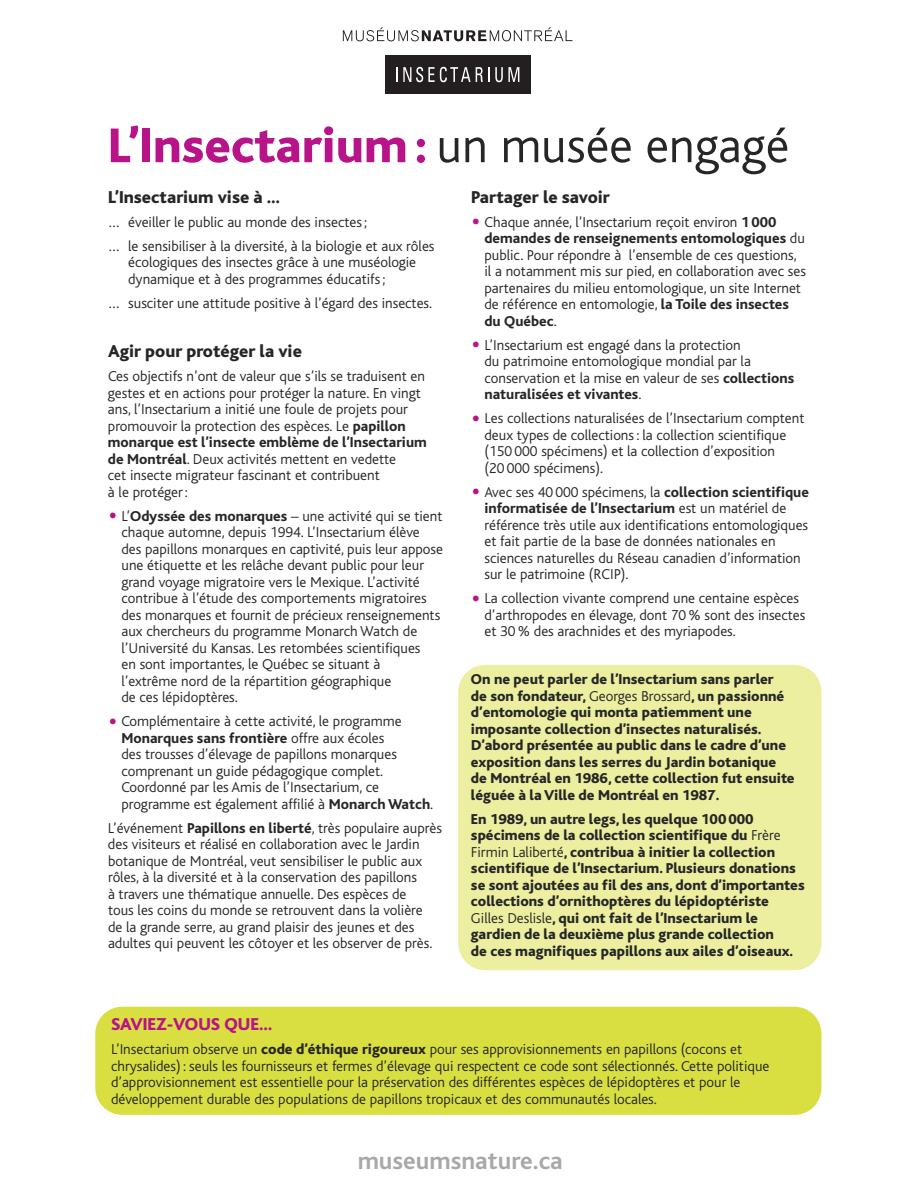
<style>
.page{position:relative;width:918px;height:1188px;background:#fff}
.page>*{position:absolute;margin:0;border:0;box-sizing:border-box;transform-origin:0 0}
.t1{font:800 51px "Bliss";color:#b81388}
.t2{font:700 25.5px "Bliss";color:#a9a8a9}
.t3{font:800 18px "Bliss";color:#272627}
.t4{font:800 18px "Bliss";color:#b81388}
.t5{font:300 15px/16.5px "Bliss";color:#272627}
.t6{font:800 15px/16.5px "Bliss";color:#272627}
.s1{font-weight:300;color:#272627}
.s2{font-weight:800}
.s3{font-size:30px;color:#b81388}
.s4{font-weight:300}
</style>
<div class="page">
<div style="left:458px;top:665px;width:363px;height:305px;background:#ecefa0;border-radius:27px"></div>
<div style="left:95px;top:1007px;width:726px;height:108px;background:#d9df41;border-radius:27px"></div>
<div style="left:385px;top:55px;width:145px;height:38px;background:#231f20"></div>
<svg style="left:396px;top:67px;width:123px;height:15px"></svg>
<svg style="left:343px;top:27px;width:229px;height:14px"></svg>
<h1 class="t1" style="left:108px;top:129px;width:683px">L’Insectarium: <span class="s1">un musée engagé</span></h1>
<p class="t3" style="left:108px;top:191px;width:174px">L’Insectarium vise à …</p>
<p class="t5" style="left:109px;top:211px;width:327px;line-height:24px">… éveiller le public au monde des insectes;<br>… le sensibiliser à la diversité, à la biologie et aux rôles</p>
<p class="t5" style="left:128px;top:256px;width:289px">écologiques des insectes grâce à une muséologie dynamique et à des programmes éducatifs;</p>
<p class="t5" style="left:109px;top:296px;width:325px">… susciter une attitude positive à l’égard des insectes.</p>
<p class="t3" style="left:108px;top:345px;width:196px">Agir pour protéger la vie</p>
<p class="t5" style="left:108px;top:370px;width:320px">Ces objectifs n’ont de valeur que s’ils se traduisent en gestes et en actions pour protéger la nature. En vingt ans, l’Insectarium a initié une foule de projets pour promouvoir la protection des espèces. Le <span class="s2">papillon monarque est l’insecte emblème de l’Insectarium de Montréal</span>. Deux activités mettent en vedette<br>cet insecte migrateur fascinant et contribuent<br>à le protéger:</p>
<p class="t5" style="left:121px;top:509px;width:323px;text-indent:-13px"><span class="s3">•</span> L’<span class="s2">Odyssée des monarques</span> – une activité qui se tient chaque automne, depuis 1994. L’Insectarium élève des papillons monarques en captivité, puis leur appose une étiquette et les relâche devant public pour leur grand voyage migratoire vers le Mexique. L’activité contribue à l’étude des comportements migratoires des monarques et fournit de précieux renseignements aux chercheurs du programme Monarch Watch de l’Université du Kansas. Les retombées scientifiques<br>en sont importantes, le Québec se situant à<br>l’extrême nord de la répartition géographique<br>de ces lépidoptères.</p>
<p class="t5" style="left:121px;top:715px;width:313px;text-indent:-13px"><span class="s3">•</span> Complémentaire à cette activité, le programme <span class="s2">Monarques sans frontière</span> offre aux écoles<br>des trousses d’élevage de papillons monarques comprenant un guide pédagogique complet.<br>Coordonné par les Amis de l’Insectarium, ce programme est également affilié à <span class="s2">Monarch Watch</span>.</p>
<p class="t5" style="left:108px;top:821px;width:336px">L’événement <span class="s2">Papillons en liberté</span>, très populaire auprès des visiteurs et réalisé en collaboration avec le Jardin botanique de Montréal, veut sensibiliser le public aux rôles, à la diversité et à la conservation des papillons<br>à travers une thématique annuelle. Des espèces de<br>tous les coins du monde se retrouvent dans la volière<br>de la grande serre, au grand plaisir des jeunes et des adultes qui peuvent les côtoyer et les observer de près.</p>
<p class="t3" style="left:471px;top:191px;width:140px">Partager le savoir</p>
<p class="t5" style="left:484px;top:215px;width:323px;text-indent:-13px"><span class="s3">•</span> Chaque année, l’Insectarium reçoit environ <span class="s2">1 000 demandes de renseignements entomologiques</span> du public. Pour répondre à l’ensemble de ces questions, il a notamment mis sur pied, en collaboration avec ses partenaires du milieu entomologique, un site Internet de référence en entomologie, <span class="s2">la Toile des insectes du Québec</span>.</p>
<p class="t5" style="left:484px;top:338px;width:311px;text-indent:-13px"><span class="s3">•</span> L’Insectarium est engagé dans la protection<br>du patrimoine entomologique mondial par la conservation et la mise en valeur de ses <span class="s2">collections naturalisées et vivantes</span>.</p>
<p class="t5" style="left:484px;top:412px;width:322px;text-indent:-13px"><span class="s3">•</span> Les collections naturalisées de l’Insectarium comptent deux types de collections: la collection scientifique (150 000 spécimens) et la collection d’exposition<br>(20 000 spécimens).</p>
<p class="t5" style="left:484px;top:485px;width:326px;text-indent:-13px"><span class="s3">•</span> Avec ses 40 000 spécimens, la <span class="s2">collection scientifique informatisée de l’Insectarium</span> est un matériel de référence très utile aux identifications entomologiques et fait partie de la base de données nationales en sciences naturelles du Réseau canadien d’information sur le patrimoine (RCIP).</p>
<p class="t5" style="left:484px;top:592px;width:322px;text-indent:-13px"><span class="s3">•</span> La collection vivante comprend une centaine espèces d’arthropodes en élevage, dont 70 % sont des insectes et 30 % des arachnides et des myriapodes.</p>
<p class="t6" style="left:471px;top:673px;width:325px">On ne peut parler de l’Insectarium sans parler<br>de son fondateur, <span class="s4">Georges Brossard</span>, un passionné d’entomologie qui monta patiemment une imposante collection d’insectes naturalisés.<br>D’abord présentée au public dans le cadre d’une exposition dans les serres du Jardin botanique de Montréal en 1986, cette collection fut ensuite léguée à la Ville de Montréal en 1987.</p>
<p class="t6" style="left:471px;top:812px;width:335px">En 1989, un autre legs, les quelque 100000 spécimens de la collection scientifique du <span class="s4">Frère Firmin Laliberté</span>, contribua à initier la collection scientifique de l’Insectarium. Plusieurs donations se sont ajoutées au fil des ans, dont d’importantes collections d’ornithoptères du lépidoptériste <span class="s4">Gilles Deslisle</span>, qui ont fait de l’Insectarium le gardien de la deuxième plus grande collection<br>de ces magnifiques papillons aux ailes d’oiseaux.</p>
<p class="t4" style="left:111px;top:1018px;width:163px">SAVIEZ-VOUS QUE…</p>
<p class="t5" style="left:111px;top:1042px;width:660px">L’Insectarium observe un <span class="s2">code d’éthique rigoureux</span> pour ses approvisionnements en papillons (cocons et chrysalides): seuls les fournisseurs et fermes d’élevage qui respectent ce code sont sélectionnés. Cette politique d’approvisionnement est essentielle pour la préservation des différentes espèces de lépidoptères et pour le développement durable des populations de papillons tropicaux et des communautés locales.</p>
<h2 class="t2" style="left:358px;top:1152px;width:207px">museumsnature.ca</h2>
</div>
